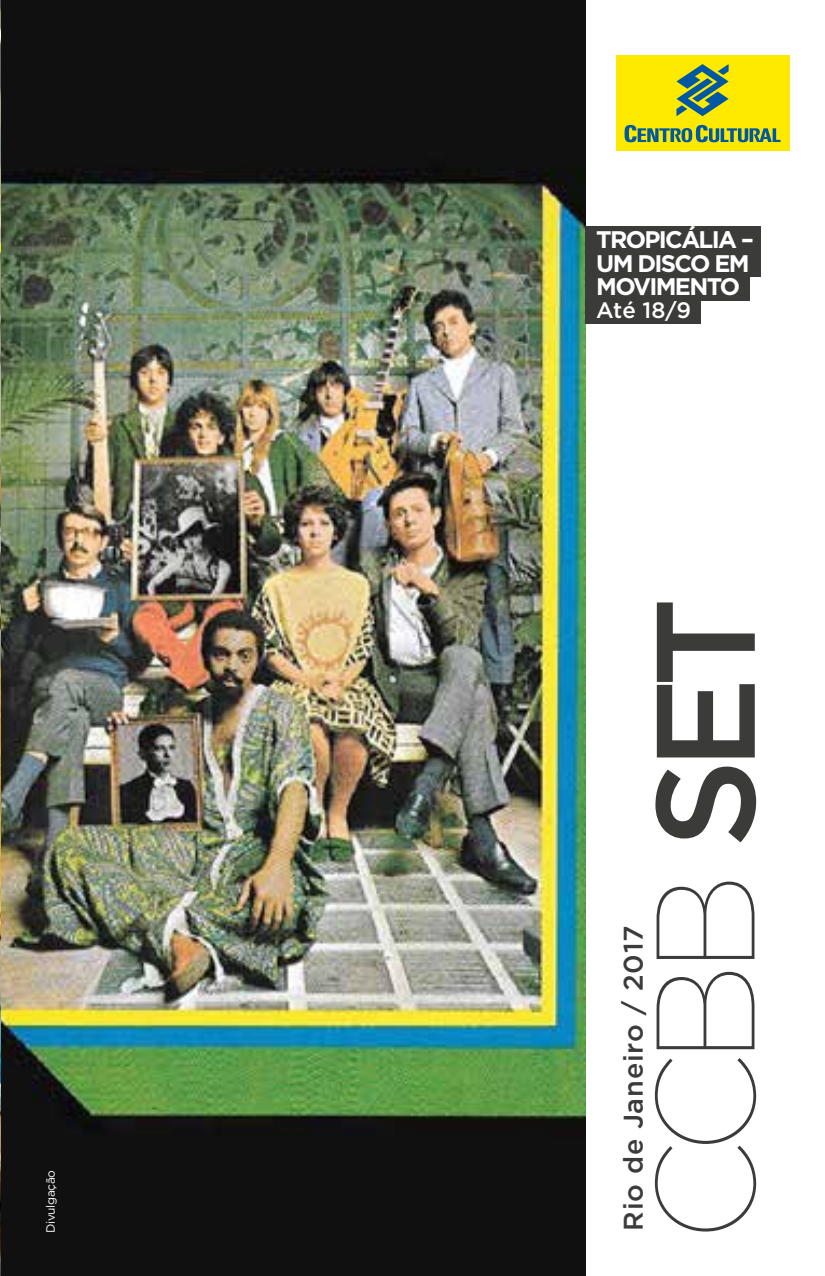
<style>
.page{position:relative;width:825px;height:1276px;background:#fff}
.page>*{position:absolute;margin:0;border:0;box-sizing:border-box;transform-origin:0 0}
.t1{font:100 139.8px "Gotham";color:#3b3b3a}
.t2{font:500 27px "Gotham";letter-spacing:.03em;color:#3b3b3a}
.t3{font:700 24px/23.7px "Gotham";letter-spacing:-.07em;color:#fff}
.t4{font:500 22.2px "Gotham";color:#fff}
.t5{font:12px "Gotham";letter-spacing:-.03em;color:#fff}
.s1{font-weight:500}
</style>
<div class="page">
<img style="left:0;top:0;width:586px;height:1276px">
<div style="left:616px;top:55px;width:173px;height:96px;background:#fdea00"></div>
<svg style="left:676px;top:64px;width:53px;height:52px"></svg>
<svg style="left:624px;top:125px;width:156px;height:17px"></svg>
<div style="left:586px;top:297px;width:115px;height:26px;background:#3b3b3a"></div>
<div style="left:586px;top:226px;width:175px;height:26px;background:#3b3b3a"></div>
<div style="left:586px;top:250px;width:175px;height:26px;background:#3b3b3a"></div>
<div style="left:586px;top:274px;width:164px;height:27px;background:#3b3b3a"></div>
<p class="t5" style="left:44px;top:1233px;width:65px;rotate:-90deg">Divulgação</p>
<p class="t3" style="left:596px;top:227px;width:159px">TROPICÁLIA –<br>UM DISCO EM<br>MOVIMENTO</p>
<p class="t4" style="left:596px;top:298px;width:96px">Até 18/9</p>
<p class="t2" style="left:618px;top:1230px;width:307px;rotate:-90deg">Rio de Janeiro / 2017</p>
<h1 class="t1" style="left:630px;top:1241px;width:646px;rotate:-90deg">CCBB <span class="s1">SET</span></h1>
</div>
